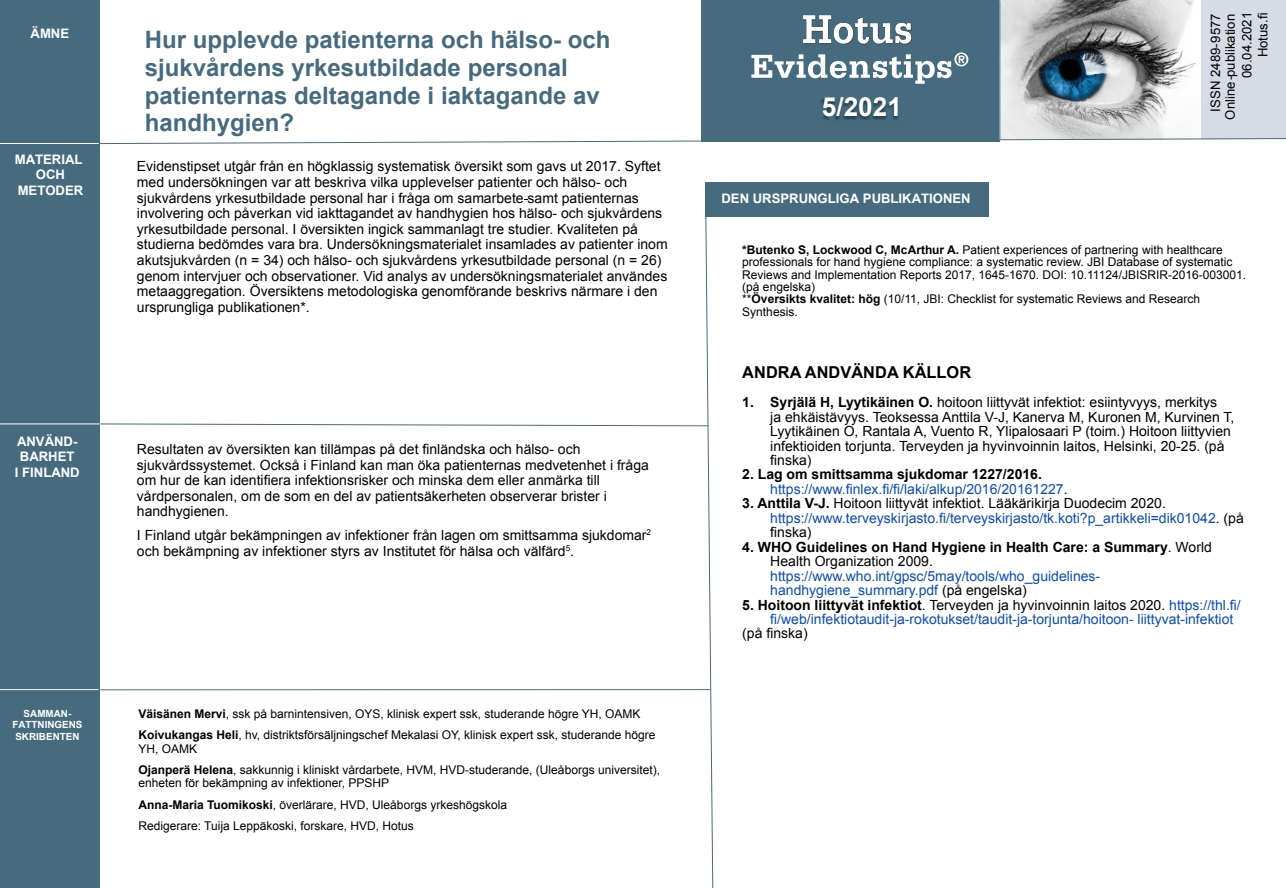
<style>
.page{position:relative;width:1286px;height:888px;background:#fff}
.page>*{position:absolute;margin:0;border:0;box-sizing:border-box;transform-origin:0 0}
.t1{font:700 26.3px "Arial";color:#fff}
.t2{font:700 24px/27.9px "Arial";color:#466b7f}
.t3{font:700 16.4px "Arial";letter-spacing:.005em;color:#000}
.t4{font:14px/15.6px "Arial";color:#000}
.t5{font:14px/14.5px "Arial";color:#0b4cb4}
.t6{font:700 14px/14.5px "Arial";color:#000}
.t7{font:700 13.1px/14.8px "Arial";letter-spacing:-.005em;color:#fff;text-align:center}
.t8{font:13.1px/14.8px "Arial";letter-spacing:.005em;color:#000;text-align:right}
.t9{font:12px/12.4px "Arial";color:#000}
.t10{font:700 9.8px/11.5px "Arial";color:#fff;text-align:center}
.s1{font-weight:700}
.s2{font-weight:700;color:#000}
.s3{color:#000}
.s4{font-weight:400}
</style>
<div class="page">
<div style="left:701px;top:0;width:299px;height:141px;background:#466b7f"></div>
<div style="left:705px;top:182px;width:283px;height:34px;background:#466b7f"></div>
<div style="left:0;top:0;width:100px;height:887px;background:#466b7f"></div>
<hr style="left:0;top:424px;width:101px;height:1px;background:#fff">
<hr style="left:0;top:143px;width:100px;height:1px;background:#fff">
<img style="left:1001px;top:0;width:201px;height:138px">
<div style="left:1202px;top:0;width:84px;height:138px;background:#d6dce5"></div>
<svg style="left:98px;top:138px;width:1188px;height:6px"></svg>
<hr style="left:0;top:689px;width:98px;height:1px;background:#fff">
<hr style="left:1000px;top:0;width:1px;height:139px;background:#456b7f">
<img style="left:803px;top:98px;width:118px;height:46px">
<svg style="left:98px;top:199px;width:615px;height:689px"></svg>
<img style="left:804px;top:16px;width:107px;height:29px">
<svg style="left:751px;top:52px;width:217px;height:32px"></svg>
<p class="t7" style="left:31px;top:27px;width:40px">ÄMNE</p>
<p class="t7" style="left:15px;top:153px;width:69px">MATERIAL<br>OCH</p>
<p class="t7" style="left:18px;top:184px;width:67px">METODER</p>
<p class="t7" style="left:17px;top:435px;width:62px;text-align:left">ANVÄND-<br>BARHET</p>
<p class="t7" style="left:15px;top:466px;width:66px">I FINLAND</p>
<h2 class="t2" style="left:145px;top:28px;width:467px">Hur upplevde patienterna och hälso- och sjukvårdens yrkesutbildade personal patienternas deltagande i iaktagande av handhygien?</h2>
<p class="t4" style="left:137px;top:160px;width:532px">Evidenstipset utgår från en högklassig systematisk översikt som gavs ut 2017. Syftet med undersökningen var att beskriva vilka upplevelser patienter och hälso- och sjukvårdens yrkesutbildade personal har i fråga om samarbete samt patienternas involvering och påverkan vid iakttagandet av handhygien hos hälso- och sjukvårdens yrkesutbildade personal. I översikten ingick sammanlagt tre studier. Kvaliteten på studierna bedömdes vara bra. Undersökningsmaterialet insamlades av patienter inom akutsjukvården (n = 34) och hälso- och sjukvårdens yrkesutbildade personal (n = 26) genom intervjuer och observationer. Vid analys av undersökningsmaterialet användes metaaggregation. Översiktens metodologiska genomförande beskrivs närmare i den ursprungliga publikationen*.</p>
<p class="t4" style="left:137px;top:443px;width:514px">Resultaten av översikten kan tillämpas på det finländska och hälso- och sjukvårdssystemet. Också i Finland kan man öka patienternas medvetenhet i fråga om hur de kan identifiera infektionsrisker och minska dem eller anmärka till vårdpersonalen, om de som en del av patientsäkerheten observerar brister i handhygienen.</p>
<p class="t4" style="left:137px;top:529px;width:516px">I Finland utgår bekämpningen av infektioner från lagen om smittsamma sjukdomar<sup>2 </sup>och bekämpning av infektioner styrs av Institutet för hälsa och välfärd<sup>5</sup>.</p>
<p class="t10" style="left:13px;top:708px;width:71px">SAMMAN-<br>FATTNINGENS<br>SKRIBENTEN</p>
<p class="t9" style="left:138px;top:704px;width:519px;line-height:21.4px"><span class="s1">Väisänen Mervi</span>, ssk på barnintensiven, OYS, klinisk expert ssk, studerande högre YH, OAMK<br><span class="s1">Koivukangas Heli</span>, hv, distriktsförsäljningschef Mekalasi OY, klinisk expert ssk, studerande högre</p>
<p class="t9" style="left:138px;top:739px;width:523px;line-height:21.4px">YH, OAMK<br><span class="s1">Ojanperä Helena</span>, sakkunnig i kliniskt vårdarbete, HVM, HVD-studerande, (Uleåborgs universitet),</p>
<p class="t9" style="left:138px;top:774px;width:370px;line-height:21.4px">enheten för bekämpning av infektioner, PPSHP<br><span class="s1">Anna-Maria Tuomikoski</span>, överlärare, HVD, Uleåborgs yrkeshögskola<br>Redigerare: Tuĳa Leppäkoski, forskare, HVD, Hotus</p>
<h1 class="t1" style="left:822px;top:97px;width:82px">5/2021</h1>
<p class="t7" style="left:722px;top:193px;width:251px">DEN URSPRUNGLIGA PUBLIKATIONEN</p>
<p class="t8" style="left:1209px;top:120px;width:108px;rotate:-90deg">ISSN 2489-9577<br>Online-publikation</p>
<p class="t8" style="left:1257px;top:57px;width:46px;rotate:-90deg">Hotus.fi</p>
<p class="t8" style="left:1241px;top:78px;width:68px;rotate:-90deg">06.04.2021</p>
<p class="t9" style="left:742px;top:245px;width:505px"><span class="s1">*Butenko S, Lockwood C, McArthur A.</span> Patient experiences of partnering with healthcare professionals for hand hygiene compliance: a systematic review. JBI Database of systematic Reviews and Implementation Reports 2017, 1645-1670. DOI: 10.11124/JBISRIR-2016-003001. (på engelska)<br>**<span class="s1">Översikts kvalitet: hög</span> (10/11, JBI: Checklist for systematic Reviews and Research Synthesis.</p>
<p class="t3" style="left:742px;top:367px;width:230px">ANDRA ANDVÄNDA KÄLLOR</p>
<p class="t4" style="left:770px;top:396px;width:466px;line-height:14.5px;text-indent:-28px"><span class="s1">1. Syrjälä H, Lyytikäinen O.</span> hoitoon liittyvät infektiot: esiintyvyys, merkitys<br>ja ehkäistävyys. Teoksessa Anttila V-J, Kanerva M, Kuronen M, Kurvinen T, Lyytikäinen O, Rantala A, Vuento R, Ylipalosaari P (toim.) Hoitoon liittyvien infektioiden torjunta. Terveyden ja hyvinvoinnin laitos, Helsinki, 20-25. (på finska)</p>
<p class="t5" style="left:770px;top:469px;width:299px;text-indent:-28px"><span class="s2">2. Lag om smittsamma sjukdomar 1227/2016. </span>https://www.finlex.fi/fi/laki/alkup/2016/20161227<span class="s3">.</span></p>
<p class="t5" style="left:770px;top:497px;width:475px;text-indent:-28px"><span class="s2">3. Anttila V-J.</span> <span class="s3">Hoitoon liittyvät infektiot. Lääkärikirja Duodecim 2020. </span>https://www.terveyskirjasto.fi/terveyskirjasto/tk.koti?p_artikkeli=dik01042<span class="s3">. (på finska)</span></p>
<p class="t6" style="left:770px;top:541px;width:443px;text-indent:-28px">4. WHO Guidelines on Hand Hygiene in Health Care: a Summary<span class="s4">. World<br>Health Organization 2009.</span></p>
<p class="t5" style="left:770px;top:570px;width:331px">https://www.who.int/gpsc/5may/tools/who_guidelines&shy;handhygiene_summary.pdf <span class="s3">(på engelska)</span></p>
<p class="t5" style="left:770px;top:599px;width:472px;text-indent:-28px"><span class="s2">5. Hoitoon liittyvät infektiot</span><span class="s3">. Terveyden ja hyvinvoinnin laitos 2020.</span> https://thl.fi/ fi/web/infektiotaudit-ja-rokotukset/taudit-ja-torjunta/hoitoon- liittyvat-infektiot</p>
<p class="t4" style="left:742px;top:627px;width:67px">(på finska)</p>
</div>
